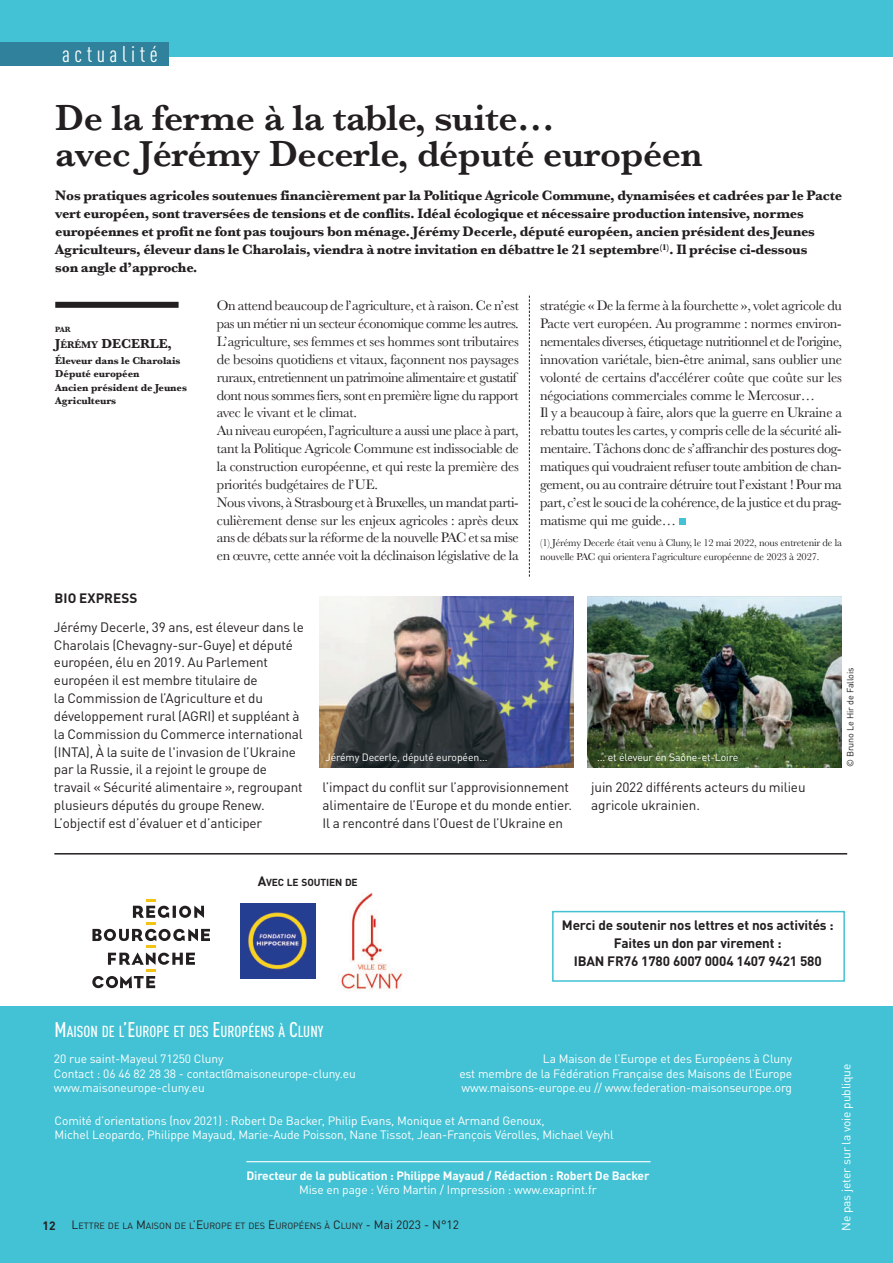
<style>
.page{position:relative;width:893px;height:1263px;background:#fff}
.page>*{position:absolute;margin:0;border:0;box-sizing:border-box;transform-origin:0 0}
.t1{font:600 37.5px/36px "Baskerville";letter-spacing:-.01em;color:#231f20}
.t2{font:condensed 22.5px "DIN Pro";letter-spacing:.2em;color:#fff}
.t3{font:500 condensed 15.75px "DIN Pro";color:#fff}
.t4{font:14.25px/17.9px "Baskerville";letter-spacing:-.02em;color:#231f20}
.t5{font:700 14.25px/18px "Baskerville";letter-spacing:-.015em;color:#231f20}
.t6{font:13.5px/17.9px "DIN Pro";letter-spacing:-.01em;color:#231f20}
.t7{font:700 13.5px/17.7px "DIN Pro";letter-spacing:-.01em;color:#231f20;text-align:center}
.t8{font:700 13.5px "Baskerville";letter-spacing:-.005em;color:#231f20}
.t9{font:700 13.5px "DIN Pro";letter-spacing:.01em;color:#231f20}
.t10{font:12px/14.4px "DIN Pro";letter-spacing:-.01em;color:#fff}
.t11{font:700 12px "DIN Pro";letter-spacing:-.01em;color:#fff}
.t12{font:700 12px "DIN Pro";color:#231f20}
.t13{font:10.5px/13.2px "Baskerville";letter-spacing:-.015em;color:#231f20}
.t14{font:700 10.5px/13.2px "Baskerville";letter-spacing:-.005em;color:#231f20}
.t15{font:10.5px "DIN Pro";letter-spacing:-.01em;color:#fff}
.t16{font:700 10.2px "DIN Pro";letter-spacing:-.015em;color:#231f20}
.t17{font:9px "DIN Pro";color:#231f20}
.t18{font:700 7.8px "Baskerville";color:#231f20}
.s1{font-size:10.2px}
.s2{font-size:13.5px}
.s3{font-size:21px}
.s4{font-size:12px}
</style>
<div class="page">
<div style="left:552px;top:911px;width:293px;height:71px;border:2px solid #42c2d4"></div>
<div style="left:0;top:0;width:893px;height:56px;background:#42c2d4"></div>
<div style="left:0;top:1006px;width:893px;height:257px;background:#42c2d4"></div>
<hr style="left:246px;top:1161px;width:405px;height:1px;background:#fff">
<img style="left:338px;top:892px;width:65px;height:100px">
<div style="left:0;top:43px;width:169px;height:23px;background:#30829c"></div>
<img style="left:241px;top:904px;width:75px;height:75px">
<svg style="left:92px;top:899px;width:118px;height:89px"></svg>
<div style="left:679px;top:518px;width:7px;height:6px;background:#42c2d4"></div>
<svg style="left:529px;top:296px;width:1px;height:281px"></svg>
<div style="left:55px;top:302px;width:124px;height:6px;background:#231f20"></div>
<img style="left:587px;top:597px;width:255px;height:170px">
<img style="left:319px;top:596px;width:254px;height:171px">
<hr style="left:54px;top:853px;width:793px;height:1px;background:#231f20">
<h2 class="t2" style="left:62px;top:46px;width:97px">actualité</h2>
<h1 class="t1" style="left:55px;top:99px;width:649px">De la ferme à la table, suite…<br>avec Jérémy Decerle, député européen</h1>
<p class="t5" style="left:55px;top:186px;width:788px">Nos pratiques agricoles soutenues financièrement par la Politique Agricole Commune, dynamisées et cadrées par le Pacte vert européen, sont traversées de tensions et de conflits. Idéal écologique et nécessaire production intensive, normes européennes et profit ne font pas toujours bon ménage. Jérémy Decerle, député européen, ancien président des Jeunes Agriculteurs, éleveur dans le Charolais, viendra à notre invitation en débattre le 21 septembre<sup>(1)</sup>. Il précise ci-dessous<br>son angle d’approche.</p>
<p class="t18" style="left:55px;top:325px;width:17px">PAR</p>
<p class="t8" style="left:55px;top:336px;width:118px">J<span class="s1">ÉRÉMY</span> DECERLE,</p>
<p class="t14" style="left:55px;top:354px;width:133px">Éleveur dans le Charolais<br>Député européen<br>Ancien président de Jeunes<br>Agriculteurs</p>
<p class="t9" style="left:55px;top:594px;width:85px">BIO EXPRESS</p>
<p class="t4" style="left:217px;top:297px;width:304px">On attend beaucoup de l’agriculture, et à raison. Ce n’est pas un métier ni un secteur économique comme les autres.<br>L’agriculture, ses femmes et ses hommes sont tributaires de besoins quotidiens et vitaux, façonnent nos paysages ruraux, entretiennent un patrimoine alimentaire et gustatif dont nous sommes fiers, sont en première ligne du rapport avec le vivant et le climat.<br>Au niveau européen, l’agriculture a aussi une place à part, tant la Politique Agricole Commune est indissociable de la construction européenne, et qui reste la première des priorités budgétaires de l’UE.<br>Nous vivons, à Strasbourg et à Bruxelles, un mandat parti&shy;culièrement dense sur les enjeux agricoles : après deux ans de débats sur la réforme de la nouvelle PAC et sa mise en œuvre, cette année voit la déclinaison législative de la</p>
<p class="t4" style="left:540px;top:297px;width:304px">stratégie « De la ferme à la fourchette », volet agricole du Pacte vert européen. Au programme : normes environ&shy;nementales diverses, étiquetage nutritionnel et de l'origine, innovation variétale, bien-être animal, sans oublier une volonté de certains d'accélérer coûte que coûte sur les négociations commerciales comme le Mercosur…<br>Il y a beaucoup à faire, alors que la guerre en Ukraine a rebattu toutes les cartes, y compris celle de la sécurité ali&shy;mentaire. Tâchons donc de s’affranchir des postures dog&shy;matiques qui voudraient refuser toute ambition de chan&shy;gement, ou au contraire détruire tout l’existant ! Pour ma part, c’est le souci de la cohérence, de la justice et du prag&shy;matisme qui me guide…</p>
<p class="t13" style="left:540px;top:536px;width:303px">(1) Jérémy Decerle était venu à Cluny, le 12 mai 2022, nous entretenir de la nouvelle PAC qui orientera l’agriculture européenne de 2023 à 2027.</p>
<p class="t6" style="left:54px;top:619px;width:251px">Jérémy Decerle, 39 ans, est éleveur dans le Charolais (Chevagny-sur-Guye) et député européen, élu en 2019. Au Parlement européen il est membre titulaire de<br>la Commission de l’Agriculture et du développement rural (AGRI) et suppléant à la Commission du Commerce international (INTA), À la suite de l'invasion de l’Ukraine par la Russie, il a rejoint le groupe de travail « Sécurité alimentaire », regroupant plusieurs députés du groupe Renew.<br>L’objectif est d’évaluer et d’anticiper</p>
<p class="t15" style="left:326px;top:754px;width:164px">Jérémy Decerle, député européen...</p>
<p class="t15" style="left:597px;top:754px;width:143px">... et éleveur en Saône-et-Loire</p>
<p class="t6" style="left:323px;top:780px;width:251px">l’impact du conflit sur l’approvisionnement alimentaire de l’Europe et du monde entier.<br>Il a rencontré dans l’Ouest de l’Ukraine en</p>
<p class="t6" style="left:591px;top:780px;width:216px">juin 2022 différents acteurs du milieu agricole ukrainien.</p>
<p class="t17" style="left:847px;top:767px;width:101px;rotate:-90deg">© Bruno Le Hir de Fallois</p>
<p class="t16" style="left:258px;top:879px;width:101px"><span class="s2">A</span>VEC LE SOUTIEN DE</p>
<p class="t7" style="left:562px;top:918px;width:273px">Merci de soutenir nos lettres et nos activités :<br>Faites un don par virement :<br>IBAN FR76 1780 6007 0004 1407 9421 580</p>
<p class="t3" style="left:55px;top:1026px;width:270px"><span class="s3">M</span>AISON DE L<span class="s3">’E</span>UROPE ET DES <span class="s3">E</span>UROPÉENS À <span class="s3">C</span>LUNY</p>
<p class="t10" style="left:54px;top:1053px;width:303px">20 rue saint-Mayeul 71250 Cluny<br>Contact : 06 46 82 28 38 - contact@maisoneurope-cluny.eu www.maisoneurope-cluny.eu</p>
<p class="t10" style="left:459px;top:1053px;width:334px;text-align:justify;text-indent:84px">La Maison de l’Europe et des Européens à Cluny est membre de la Fédération Française des Maisons de l’Europe www.maisons-europe.eu // www.federation-maisonseurope.org</p>
<p class="t10" style="left:55px;top:1114px;width:560px">Comité d’orientations (nov 2021) : Robert De Backer, Philip Evans, Monique et Armand Genoux,<br>Michel Leopardo, Philippe Mayaud, Marie-Aude Poisson, Nane Tissot, Jean-François Vérolles, Michael Veyhl</p>
<p class="t11" style="left:246px;top:1171px;width:405px">Directeur de la publication : Philippe Mayaud / Rédaction : Robert De Backer</p>
<p class="t10" style="left:299px;top:1184px;width:299px">Mise en page : Véro Martin / Impression : www.exaprint.fr</p>
<p class="t12" style="left:43px;top:1221px;width:15px">12</p>
<p class="t17" style="left:72px;top:1222px;width:389px"><span class="s4">L</span>ETTRE DE LA <span class="s4">M</span>AISON DE L<span class="s4">’E</span>UROPE ET DES <span class="s4">E</span>UROPÉENS À <span class="s4">C</span>LUNY <span class="s4">- Mai 2023 - N°12</span></p>
<p class="t10" style="left:840px;top:1231px;width:169px;rotate:-90deg">Ne pas jeter sur la voie publique</p>
</div>
